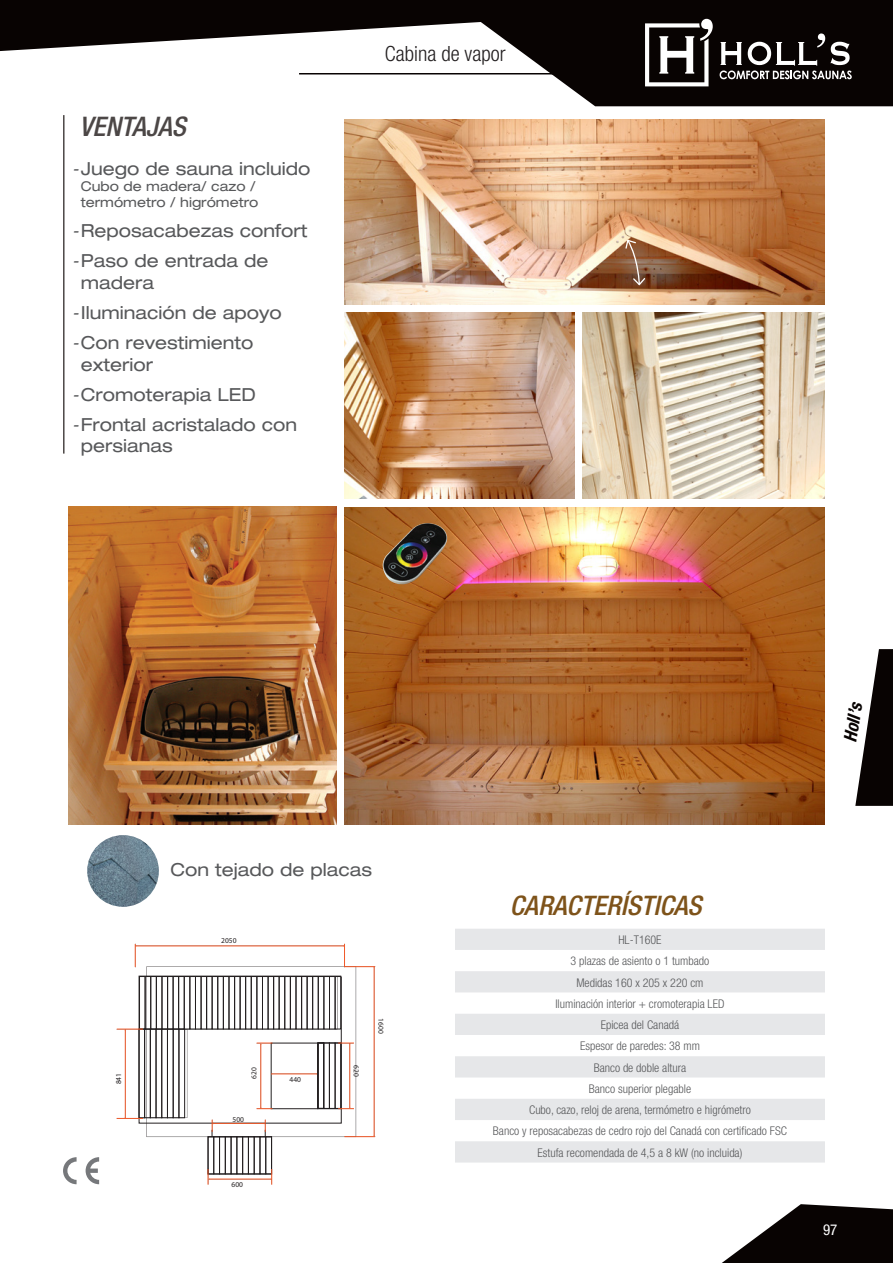
<style>
.page{position:relative;width:893px;height:1263px;background:#fff}
.page>*{position:absolute;margin:0;border:0;box-sizing:border-box;transform-origin:0 0}
.TITRES_Avantages_Gar{font:italic 500 condensed 27px "Helvetica Neue";color:#4c4746}
.TITRES_Avantages_Gar-2{font:italic 500 condensed 26.85px "Helvetica Neue";color:#7e531a}
.Texte{font:300 condensed 21px "Helvetica Neue";color:#231f20}
.Avantages_Garanties{font:expanded 18px/21.6px "Helvetica Neue";color:#57585a}
.t1{font:italic 700 condensed 18px "Helvetica Neue";color:#080302}
.t2{font:condensed 15px "Helvetica Neue";color:#fff}
.t3{font:expanded 13.5px/16.2px "Helvetica Neue";color:#57585a}
.Liste_à_puce_Holl_s{font:300 condensed 12px "Helvetica Neue";color:#57585a}
.t4{font:7.5px "Myriad Pro";color:#231f20}
.s1{font-style:italic;font-stretch:condensed}
</style>
<div class="page">
<svg style="left:455px;top:929px;width:370px;height:233px;fill:#e6e7e9"></svg>
<div style="left:208px;top:1136px;width:6px;height:38px;border:1px solid #231f20"></div>
<div style="left:219px;top:1136px;width:6px;height:38px;border:1px solid #231f20"></div>
<div style="left:225px;top:1136px;width:6px;height:38px;border:1px solid #231f20"></div>
<div style="left:231px;top:1136px;width:6px;height:38px;border:1px solid #231f20"></div>
<div style="left:237px;top:1136px;width:6px;height:38px;border:1px solid #231f20"></div>
<div style="left:248px;top:1136px;width:6px;height:38px;border:1px solid #231f20"></div>
<div style="left:254px;top:1136px;width:6px;height:38px;border:1px solid #231f20"></div>
<div style="left:260px;top:1136px;width:6px;height:38px;border:1px solid #231f20"></div>
<div style="left:266px;top:1136px;width:6px;height:38px;border:1px solid #231f20"></div>
<hr style="left:374px;top:967px;width:1px;height:169px;background:#f15929">
<hr style="left:344px;top:966px;width:31px;height:1px;background:#f15929">
<hr style="left:344px;top:1136px;width:31px;height:1px;background:#f15929">
<hr style="left:209px;top:1179px;width:62px;height:1px;background:#f15929">
<svg style="left:208px;top:1169px;width:2px;height:15px"></svg>
<svg style="left:271px;top:1169px;width:1px;height:15px"></svg>
<svg style="left:117px;top:944px;width:239px;height:193px"></svg>
<hr style="left:63px;top:115px;width:2px;height:339px;background:#4c4746">
<img style="left:87px;top:835px;width:72px;height:72px;border-radius:36px">
<svg style="left:63px;top:1157px;width:36px;height:27px"></svg>
<img style="left:583px;top:313px;width:242px;height:185px">
<img style="left:69px;top:507px;width:268px;height:318px">
<img style="left:345px;top:507px;width:480px;height:318px">
<img style="left:345px;top:313px;width:229px;height:185px">
<img style="left:383px;top:523px;width:64px;height:63px">
<img style="left:345px;top:119px;width:480px;height:186px">
<svg style="left:624px;top:239px;width:22px;height:47px"></svg>
<svg style="left:0;top:0;width:893px;height:106px;fill:#080302"></svg>
<hr style="left:299px;top:73px;width:309px;height:1px;background:#080302">
<svg style="left:645px;top:19px;width:68px;height:67px"></svg>
<svg style="left:720px;top:33px;width:132px;height:46px"></svg>
<svg style="left:722px;top:1204px;width:171px;height:59px"></svg>
<svg style="left:855px;top:649px;width:38px;height:157px"></svg>
<p class="TITRES_Avantages_Gar" style="left:79px;top:110px;width:108px">VENTAJAS</p>
<p class="Avantages_Garanties" style="left:72px;top:157px;width:240px"><span class="s1">-</span>Juego de sauna incluido</p>
<p class="t3" style="left:81px;top:178px;width:179px">Cubo de madera/ cazo / termómetro / higrómetro</p>
<p class="Avantages_Garanties" style="left:72px;top:219px;width:237px"><span class="s1">-</span>Reposacabezas confort</p>
<p class="Avantages_Garanties" style="left:81px;top:250px;width:189px;text-indent:-9px"><span class="s1">-</span>Paso de entrada de madera</p>
<p class="Avantages_Garanties" style="left:72px;top:301px;width:211px"><span class="s1">-</span>Iluminación de apoyo</p>
<p class="Avantages_Garanties" style="left:81px;top:331px;width:174px;text-indent:-9px"><span class="s1">-</span>Con revestimiento exterior</p>
<p class="Avantages_Garanties" style="left:72px;top:383px;width:185px"><span class="s1">-</span>Cromoterapia LED</p>
<p class="Avantages_Garanties" style="left:81px;top:413px;width:218px;text-indent:-9px"><span class="s1">-</span>Frontal acristalado con persianas</p>
<p class="Texte" style="left:385px;top:42px;width:122px">Cabina de vapor</p>
<p class="t4" style="left:114px;top:1084px;width:13px;rotate:-90deg">841</p>
<p class="Avantages_Garanties" style="left:171px;top:858px;width:203px">Con tejado de placas</p>
<p class="t4" style="left:221px;top:936px;width:17px">2050</p>
<p class="t4" style="left:249px;top:1079px;width:13px;rotate:-90deg">620</p>
<p class="t4" style="left:233px;top:1114px;width:13px">500</p>
<p class="t4" style="left:232px;top:1180px;width:13px">600</p>
<p class="t4" style="left:290px;top:1075px;width:13px">440</p>
<p class="t4" style="left:361px;top:1065px;width:13px;rotate:90deg">620</p>
<p class="t4" style="left:386px;top:1018px;width:17px;rotate:90deg">1600</p>
<h3 class="t1" style="left:839px;top:740px;width:41px;rotate:-81deg">Holl’s</h3>
<p class="TITRES_Avantages_Gar-2" style="left:510px;top:889px;width:193px">CARACTERÍSTICAS</p>
<p class="Liste_à_puce_Holl_s" style="left:618px;top:933px;width:45px">HL-T160E</p>
<p class="Liste_à_puce_Holl_s" style="left:571px;top:954px;width:140px">3 plazas de asiento o 1 tumbado</p>
<p class="Liste_à_puce_Holl_s" style="left:576px;top:975px;width:129px">Medidas 160 x 205 x 220 cm</p>
<p class="Liste_à_puce_Holl_s" style="left:555px;top:997px;width:171px">Iluminación interior + cromoterapia LED</p>
<p class="Liste_à_puce_Holl_s" style="left:601px;top:1018px;width:80px">Epicea del Canadá</p>
<p class="Liste_à_puce_Holl_s" style="left:580px;top:1039px;width:121px">Espesor de paredes: 38 mm</p>
<p class="Liste_à_puce_Holl_s" style="left:594px;top:1060px;width:94px">Banco de doble altura</p>
<p class="Liste_à_puce_Holl_s" style="left:589px;top:1082px;width:104px">Banco superior plegable</p>
<p class="Liste_à_puce_Holl_s" style="left:529px;top:1103px;width:223px">Cubo, cazo, reloj de arena, termómetro e higrómetro</p>
<p class="Liste_à_puce_Holl_s" style="left:493px;top:1124px;width:296px">Banco y reposacabezas de cedro rojo del Canadá con certificado FSC</p>
<p class="Liste_à_puce_Holl_s" style="left:537px;top:1145px;width:206px">Estufa recomendada de 4,5 a 8 kW (no incluida)</p>
<p class="t2" style="left:823px;top:1221px;width:16px">97</p>
</div>
